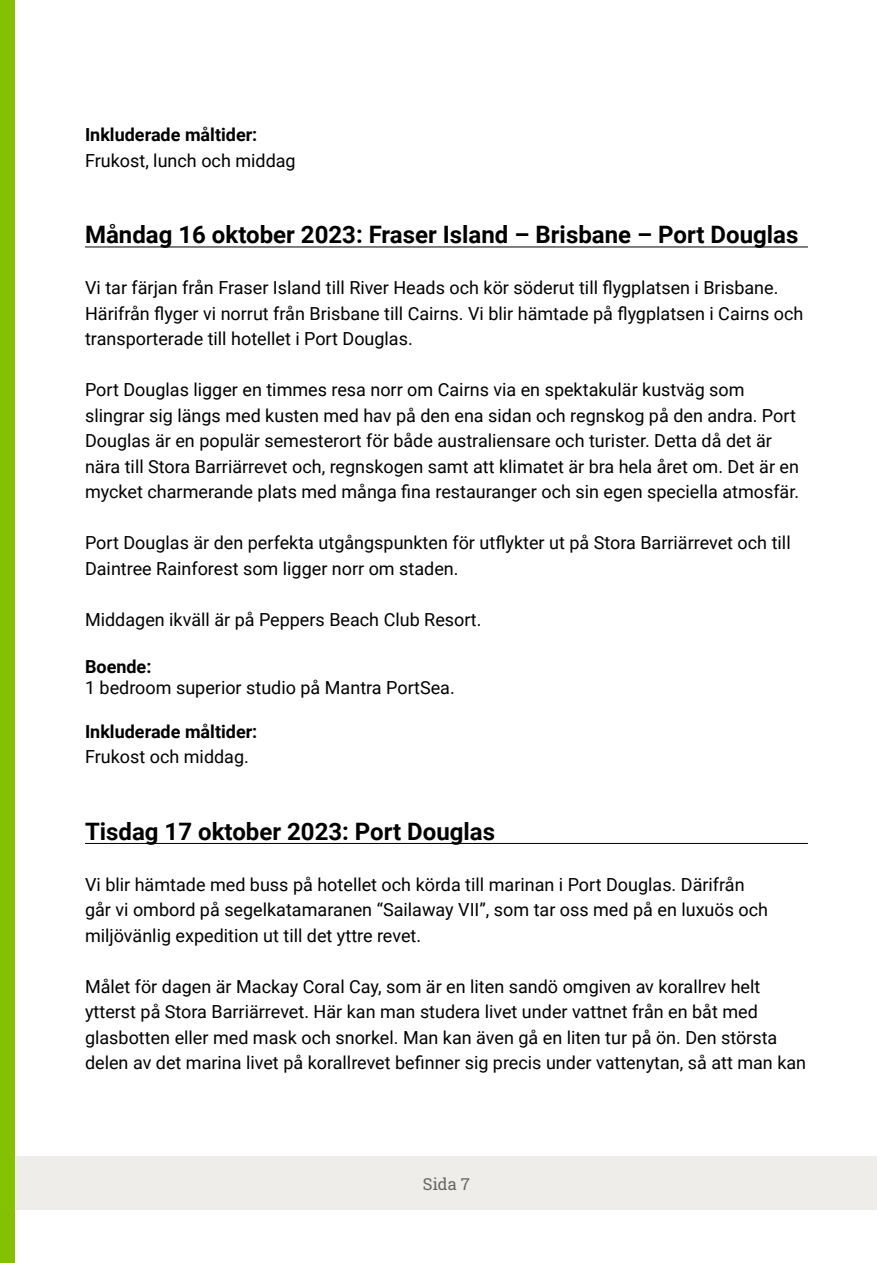
<style>
.page{position:relative;width:893px;height:1263px;background:#fff}
.page>*{position:absolute;margin:0;border:0;box-sizing:border-box;transform-origin:0 0}
.t1{font:700 24px "Roboto";color:#000}
.t2{font:18px/25.5px "Roboto";color:#000}
.t3{font:700 18px "Roboto";color:#000}
.t4{font:16.5px "Roboto Slab";color:#666}
</style>
<div class="page">
<div style="left:0;top:1157px;width:877px;height:53px;background:#efedea"></div>
<div style="left:0;top:0;width:15px;height:1263px;background:#84c100"></div>
<hr style="left:85px;top:247px;width:723px;height:1px;background:#000">
<hr style="left:85px;top:843px;width:723px;height:1px;background:#000">
<p class="t3" style="left:85px;top:122px;width:174px">Inkluderade måltider:</p>
<p class="t2" style="left:85px;top:147px;width:212px">Frukost, lunch och middag</p>
<h1 class="t1" style="left:85px;top:218px;width:715px">Måndag 16 oktober 2023: Fraser Island – Brisbane – Port Douglas</h1>
<p class="t2" style="left:85px;top:274px;width:720px">Vi tar färjan från Fraser Island till River Heads och kör söderut till flygplatsen i Brisbane.<br>Härifrån flyger vi norrut från Brisbane till Cairns. Vi blir hämtade på flygplatsen i Cairns och transporterade till hotellet i Port Douglas.</p>
<p class="t2" style="left:85px;top:376px;width:716px">Port Douglas ligger en timmes resa norr om Cairns via en spektakulär kustväg som slingrar sig längs med kusten med hav på den ena sidan och regnskog på den andra. Port Douglas är en populär semesterort för både australiensare och turister. Detta då det är nära till Stora Barriärrevet och, regnskogen samt att klimatet är bra hela året om. Det är en mycket charmerande plats med många fina restauranger och sin egen speciella atmosfär.</p>
<p class="t2" style="left:85px;top:529px;width:707px">Port Douglas är den perfekta utgångspunkten för utflykter ut på Stora Barriärrevet och till<br>Daintree Rainforest som ligger norr om staden.</p>
<p class="t2" style="left:85px;top:606px;width:398px">Middagen ikväll är på Peppers Beach Club Resort.</p>
<p class="t3" style="left:85px;top:654px;width:68px">Boende:</p>
<p class="t2" style="left:85px;top:674px;width:371px">1 bedroom superior studio på Mantra PortSea.</p>
<p class="t3" style="left:85px;top:718px;width:174px">Inkluderade måltider:</p>
<p class="t2" style="left:85px;top:743px;width:165px">Frukost och middag.</p>
<h1 class="t1" style="left:85px;top:814px;width:412px">Tisdag 17 oktober 2023: Port Douglas</h1>
<p class="t2" style="left:85px;top:871px;width:685px">Vi blir hämtade med buss på hotellet och körda till marinan i Port Douglas. Därifrån går vi ombord på segelkatamaranen “Sailaway VII”, som tar oss med på en luxuös och miljövänlig expedition ut till det yttre revet.</p>
<p class="t2" style="left:85px;top:973px;width:723px">Målet för dagen är Mackay Coral Cay, som är en liten sandö omgiven av korallrev helt ytterst på Stora Barriärrevet. Här kan man studera livet under vattnet från en båt med glasbotten eller med mask och snorkel. Man kan även gå en liten tur på ön. Den största delen av det marina livet på korallrevet befinner sig precis under vattenytan, så att man kan</p>
<p class="t4" style="left:423px;top:1173px;width:49px">Sida 7</p>
</div>
